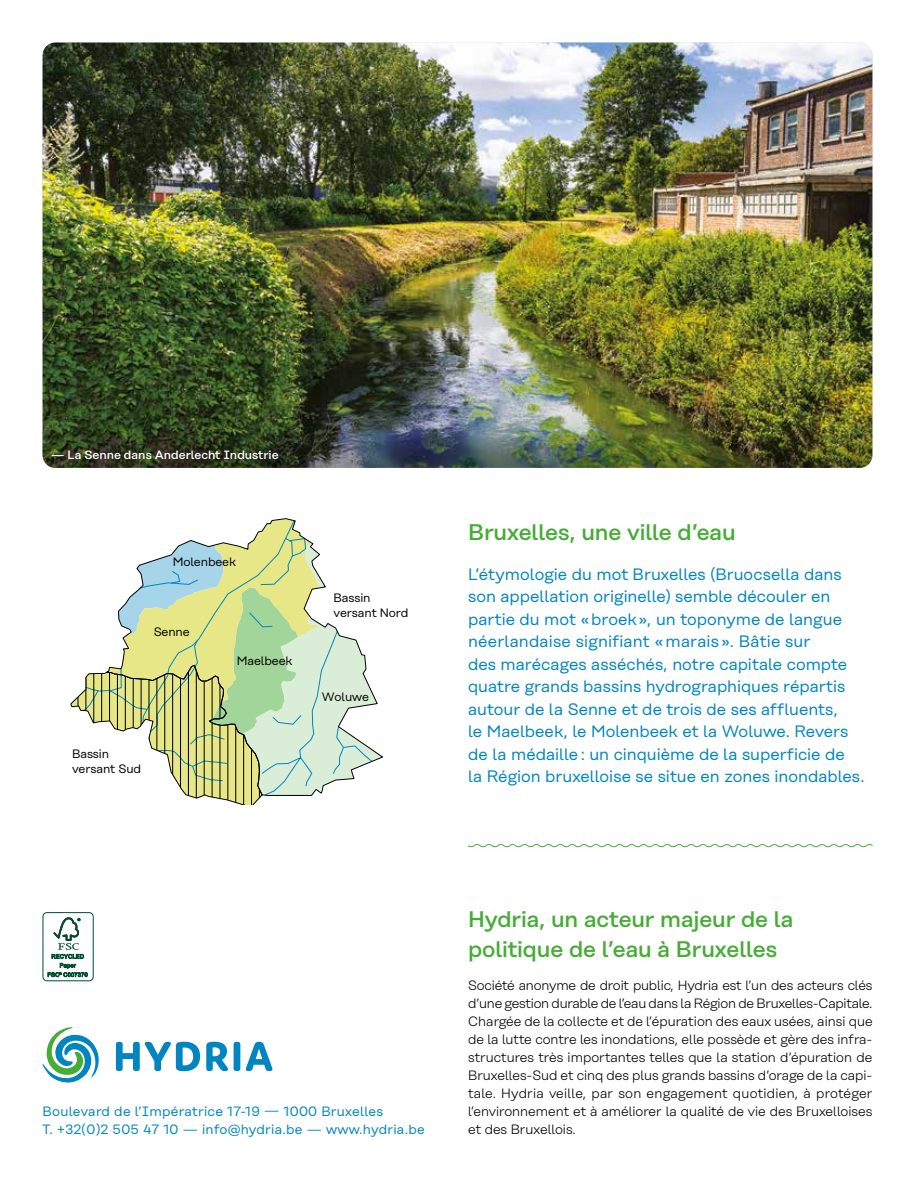
<style>
.page{position:relative;width:915px;height:1191px;background:#fff}
.page>*{position:absolute;margin:0;border:0;box-sizing:border-box;transform-origin:0 0}
.t1{font:500 22.5px/30px "Rational";letter-spacing:-.005em;color:#45ac34}
.t2{font:16.5px/22.5px "Rational";color:#0085c0}
.t3{font:300 13.5px/18px "Rational";color:#000}
.t4{font:13.5px/18px "Rational";letter-spacing:.02em;color:#0085c0}
.t5{font:12.15px/14.5px "Rational";letter-spacing:-.01em;color:#020203}
.t6{font:500 12px "Rational";color:#fff}
</style>
<div class="page">
<div style="left:43px;top:912px;width:51px;height:69px;border:1px solid #004f30;border-radius:4px"></div>
<svg style="left:48px;top:917px;width:40px;height:60px"></svg>
<img style="left:43px;top:43px;width:829px;height:391px">
<img style="left:43px;top:434px;width:829px;height:34px">
<svg style="left:468px;top:844px;width:405px;height:4px"></svg>
<svg style="left:70px;top:520px;width:312px;height:284px"></svg>
<svg style="left:42px;top:1027px;width:57px;height:56px"></svg>
<svg style="left:116px;top:1041px;width:84px;height:30px"></svg>
<svg style="left:206px;top:1041px;width:22px;height:30px"></svg>
<div style="left:233px;top:1041px;width:7px;height:30px;background:#0085c0;border-radius:3px"></div>
<svg style="left:246px;top:1041px;width:26px;height:30px"></svg>
<p class="t6" style="left:51px;top:448px;width:229px">— La Senne dans Anderlecht Industrie</p>
<p class="t5" style="left:173px;top:555px;width:65px">Molenbeek</p>
<p class="t5" style="left:154px;top:624px;width:38px">Senne</p>
<p class="t5" style="left:237px;top:653px;width:57px">Maelbeek</p>
<p class="t5" style="left:72px;top:747px;width:71px">Bassin versant Sud</p>
<p class="t5" style="left:333px;top:591px;width:76px">Bassin versant Nord</p>
<p class="t5" style="left:321px;top:689px;width:49px">Woluwe</p>
<h1 class="t1" style="left:468px;top:517px;width:269px">Bruxelles, une ville d’eau</h1>
<p class="t2" style="left:468px;top:562px;width:398px">L’étymologie du mot Bruxelles (Bruocsella dans son appellation originelle) semble découler en partie du mot « broek », un toponyme de langue néerlandaise signifiant « marais ». Bâtie sur<br>des marécages asséchés, notre capitale compte quatre grands bassins hydrographiques répartis autour de la Senne et de trois de ses affluents,<br>le Maelbeek, le Molenbeek et la Woluwe. Revers de la médaille : un cinquième de la superficie de<br>la Région bruxelloise se situe en zones inondables.</p>
<p class="t4" style="left:43px;top:1102px;width:383px">Boulevard de l’Impératrice 17-19 — 1000 Bruxelles<br>T. +32(0)2 505 47 10 — info@hydria.be — www.hydria.be</p>
<h1 class="t1" style="left:468px;top:904px;width:327px">Hydria, un acteur majeur de la politique de l’eau à Bruxelles</h1>
<p class="t3" style="left:468px;top:976px;width:406px">Société anonyme de droit public, Hydria est l’un des acteurs clés d’une gestion durable de l’eau dans la Région de Bruxelles-Capitale.<br>Chargée de la collecte et de l’épuration des eaux usées, ainsi que de la lutte contre les inondations, elle possède et gère des infra&shy;structures très importantes telles que la station d’épuration de Bruxelles-Sud et cinq des plus grands bassins d’orage de la capi&shy;tale. Hydria veille, par son engagement quotidien, à protéger l’environnement et à améliorer la qualité de vie des Bruxelloises et des Bruxellois.</p>
</div>
